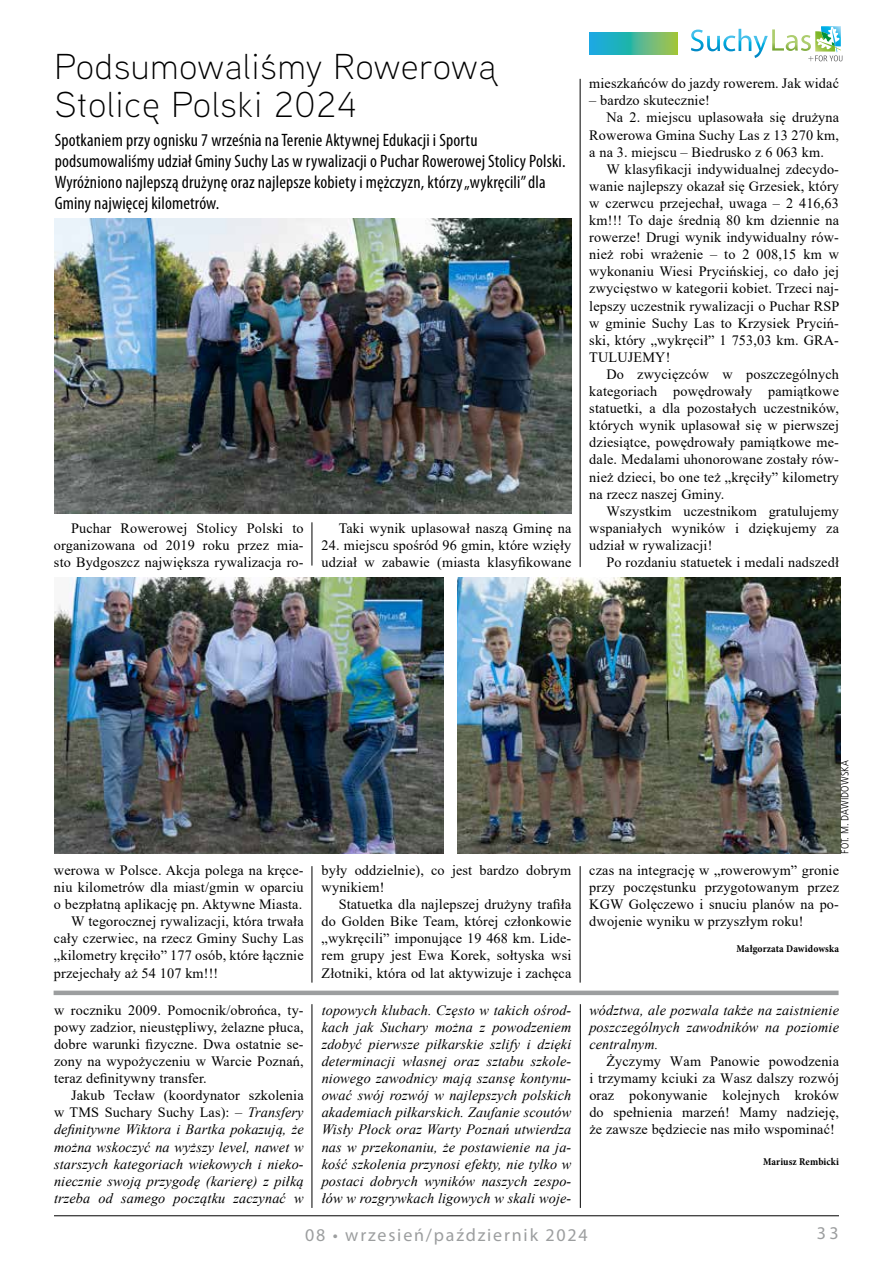
<style>
.page{position:relative;width:893px;height:1263px;background:#fff}
.page>*{position:absolute;margin:0;border:0;box-sizing:border-box;transform-origin:0 0}
.t1{font:300 36px/37.5px "Aaux Next";letter-spacing:.03em;color:#000}
.t2{font:condensed 18px/21px "Myriad Pro";letter-spacing:.01em;color:#000}
.t3{font:18px "Myriad Pro";letter-spacing:.1em;color:#9c9e9f}
.t4{font:14.25px/17.1px "Times New Roman";letter-spacing:.01em;color:#000;text-align:justify}
.t5{font:italic 14.25px/17.1px "Times New Roman";letter-spacing:.01em;color:#000;text-align:justify}
.t6{font:10.8px "Humnst 777 Lt Cn EU";letter-spacing:.01em;color:#000}
.t7{font:700 condensed 10.5px "Minion Pro";letter-spacing:.005em;color:#000}
.s1{font-style:normal}
</style>
<div class="page">
<hr style="left:54px;top:1215px;width:785px;height:1px;background:#000">
<svg style="left:691px;top:26px;width:151px;height:35px"></svg>
<svg style="left:590px;top:33px;width:87px;height:21px"></svg>
<img style="left:54px;top:219px;width:518px;height:294px">
<img style="left:457px;top:577px;width:383px;height:277px">
<img style="left:54px;top:577px;width:390px;height:277px">
<hr style="left:580px;top:79px;width:1px;height:488px;background:#000">
<hr style="left:580px;top:866px;width:1px;height:117px;background:#000">
<hr style="left:312px;top:866px;width:1px;height:117px;background:#000">
<hr style="left:312px;top:1004px;width:1px;height:204px;background:#000">
<hr style="left:580px;top:1004px;width:1px;height:204px;background:#000">
<hr style="left:312px;top:522px;width:1px;height:43px;background:#000">
<div style="left:54px;top:990px;width:785px;height:5px;background:#9c9e9f"></div>
<h1 class="t1" style="left:55px;top:46px;width:442px">Podsumowaliśmy Rowerową<br>Stolicę Polski 2024</h1>
<p class="t2" style="left:55px;top:129px;width:512px">Spotkaniem przy ognisku 7 września na Terenie Aktywnej Edukacji i Sportu podsumowaliśmy udział Gminy Suchy Las w rywalizacji o Puchar Rowerowej Stolicy Polski.<br>Wyróżniono najlepszą drużynę oraz najlepsze kobiety i mężczyzn, którzy „wykręcili” dla Gminy najwięcej kilometrów.</p>
<p class="t4" style="left:54px;top:519px;width:251px;text-indent:17px">Puchar Rowerowej Stolicy Polski to organizowana od 2019 roku przez mia&shy;sto Bydgoszcz największa rywalizacja ro-</p>
<p class="t4" style="left:339px;top:519px;width:234px">Taki wynik uplasował naszą Gminę na</p>
<p class="t4" style="left:322px;top:536px;width:251px">24. miejscu spośród 96 gmin, które wzięły udział w zabawie (miasta klasyfikowane</p>
<p class="t4" style="left:589px;top:74px;width:251px">mieszkańców do jazdy rowerem. Jak widać</p>
<p class="t4" style="left:589px;top:92px;width:122px">– bardzo skutecznie!</p>
<p class="t4" style="left:606px;top:109px;width:234px">Na 2. miejscu uplasowała się drużyna</p>
<p class="t4" style="left:589px;top:126px;width:251px">Rowerowa Gmina Suchy Las z 13 270 km,</p>
<p class="t4" style="left:589px;top:143px;width:236px">a na 3. miejscu – Biedrusko z 6 063 km.</p>
<p class="t4" style="left:606px;top:160px;width:234px">W klasyfikacji indywidualnej zdecydo-</p>
<p class="t4" style="left:589px;top:177px;width:251px">wanie najlepszy okazał się Grzesiek, który</p>
<p class="t4" style="left:589px;top:194px;width:251px">w czerwcu przejechał, uwaga – 2 416,63</p>
<p class="t4" style="left:589px;top:211px;width:251px">km!!! To daje średnią 80 km dziennie na</p>
<p class="t4" style="left:589px;top:228px;width:251px">rowerze! Drugi wynik indywidualny rów-</p>
<p class="t4" style="left:589px;top:245px;width:251px">nież robi wrażenie – to 2 008,15 km w</p>
<p class="t4" style="left:589px;top:263px;width:251px">wykonaniu Wiesi Prycińskiej, co dało jej</p>
<p class="t4" style="left:589px;top:280px;width:251px">zwycięstwo w kategorii kobiet. Trzeci naj-</p>
<p class="t4" style="left:589px;top:297px;width:252px">lepszy uczestnik rywalizacji o Puchar RSP</p>
<p class="t4" style="left:589px;top:314px;width:251px">w gminie Suchy Las to Krzysiek Pryciń-</p>
<p class="t4" style="left:589px;top:331px;width:251px">ski, który „wykręcił” 1 753,03 km. GRA-</p>
<p class="t4" style="left:589px;top:348px;width:83px">TULUJEMY!</p>
<p class="t4" style="left:606px;top:365px;width:234px">Do zwycięzców w poszczególnych</p>
<p class="t4" style="left:589px;top:382px;width:251px">kategoriach powędrowały pamiątkowe</p>
<p class="t4" style="left:589px;top:399px;width:251px">statuetki, a dla pozostałych uczestników,</p>
<p class="t4" style="left:589px;top:416px;width:251px">których wynik uplasował się w pierwszej</p>
<p class="t4" style="left:589px;top:434px;width:251px">dziesiątce, powędrowały pamiątkowe me-</p>
<p class="t4" style="left:589px;top:451px;width:251px">dale. Medalami uhonorowane zostały rów-</p>
<p class="t4" style="left:589px;top:468px;width:251px">nież dzieci, bo one też „kręciły” kilometry</p>
<p class="t4" style="left:589px;top:485px;width:137px">na rzecz naszej Gminy.</p>
<p class="t4" style="left:606px;top:502px;width:234px">Wszystkim uczestnikom gratulujemy</p>
<p class="t4" style="left:589px;top:519px;width:251px">wspaniałych wyników i dziękujemy za</p>
<p class="t4" style="left:589px;top:536px;width:125px">udział w rywalizacji!</p>
<p class="t4" style="left:606px;top:553px;width:234px">Po rozdaniu statuetek i medali nadszedł</p>
<p class="t4" style="left:54px;top:861px;width:251px">werowa w Polsce. Akcja polega na kręce-</p>
<p class="t4" style="left:54px;top:878px;width:251px">niu kilometrów dla miast/gmin w oparciu</p>
<p class="t4" style="left:54px;top:895px;width:250px">o bezpłatną aplikację pn. Aktywne Miasta.</p>
<p class="t4" style="left:71px;top:912px;width:234px">W tegorocznej rywalizacji, która trwała</p>
<p class="t4" style="left:54px;top:929px;width:251px">cały czerwiec, na rzecz Gminy Suchy Las</p>
<p class="t4" style="left:54px;top:947px;width:251px">„kilometry kręciło” 177 osób, które łącznie</p>
<p class="t4" style="left:54px;top:964px;width:166px">przejechały aż 54 107 km!!!</p>
<p class="t4" style="left:322px;top:861px;width:251px">były oddzielnie), co jest bardzo dobrym wynikiem!</p>
<p class="t4" style="left:322px;top:895px;width:251px;text-indent:17px">Statuetka dla najlepszej drużyny trafiła do Golden Bike Team, której członkowie „wykręcili” imponujące 19 468 km. Lide&shy;rem grupy jest Ewa Korek, sołtyska wsi Złotniki, która od lat aktywizuje i zachęca</p>
<p class="t6" style="left:838px;top:854px;width:95px;rotate:-90deg">FOT. M. DAWIDOWSKA</p>
<p class="t4" style="left:589px;top:861px;width:251px">czas na integrację w „rowerowym” gronie przy poczęstunku przygotowanym przez KGW Golęczewo i snuciu planów na po&shy;dwojenie wyniku w przyszłym roku!</p>
<p class="t7" style="left:736px;top:941px;width:104px">Małgorzata Dawidowska</p>
<p class="t4" style="left:54px;top:1001px;width:251px">w roczniku 2009. Pomocnik/obrońca, ty&shy;powy zadzior, nieustępliwy, żelazne płuca, dobre warunki fizyczne. Dwa ostatnie se&shy;zony na wypożyczeniu w Warcie Poznań, teraz definitywny transfer.</p>
<p class="t5" style="left:54px;top:1086px;width:251px;text-indent:17px"><span class="s1">Jakub Tecław (koordynator szkolenia w TMS Suchary Suchy Las): –</span> Transfery definitywne Wiktora i Bartka pokazują, że można wskoczyć na wyższy level, nawet w starszych kategoriach wiekowych i nieko&shy;niecznie swoją przygodę (karierę) z piłką trzeba od samego początku zaczynać w</p>
<p class="t5" style="left:322px;top:1001px;width:251px">topowych klubach. Często w takich ośrod&shy;kach jak Suchary można z powodzeniem zdobyć pierwsze piłkarskie szlify i dzięki determinacji własnej oraz sztabu szkole&shy;niowego zawodnicy mają szansę kontynu&shy;ować swój rozwój w najlepszych polskich akademiach piłkarskich. Zaufanie scoutów Wisły Płock oraz Warty Poznań utwierdza nas w przekonaniu, że postawienie na ja&shy;kość szkolenia przynosi efekty, nie tylko w postaci dobrych wyników naszych zespo&shy;łów w rozgrywkach ligowych w skali woje-</p>
<p class="t5" style="left:589px;top:1001px;width:251px">wództwa, ale pozwala także na zaistnienie poszczególnych zawodników na poziomie centralnym.</p>
<p class="t4" style="left:589px;top:1052px;width:251px;text-indent:17px">Życzymy Wam Panowie powodzenia i trzymamy kciuki za Wasz dalszy rozwój oraz pokonywanie kolejnych kroków do spełnienia marzeń! Mamy nadzieję, że zawsze będziecie nas miło wspominać!</p>
<p class="t7" style="left:763px;top:1154px;width:77px">Mariusz Rembicki</p>
<p class="t3" style="left:305px;top:1224px;width:284px">08 • wrzesień/październik 2024</p>
<p class="t3" style="left:817px;top:1222px;width:24px">33</p>
</div>
